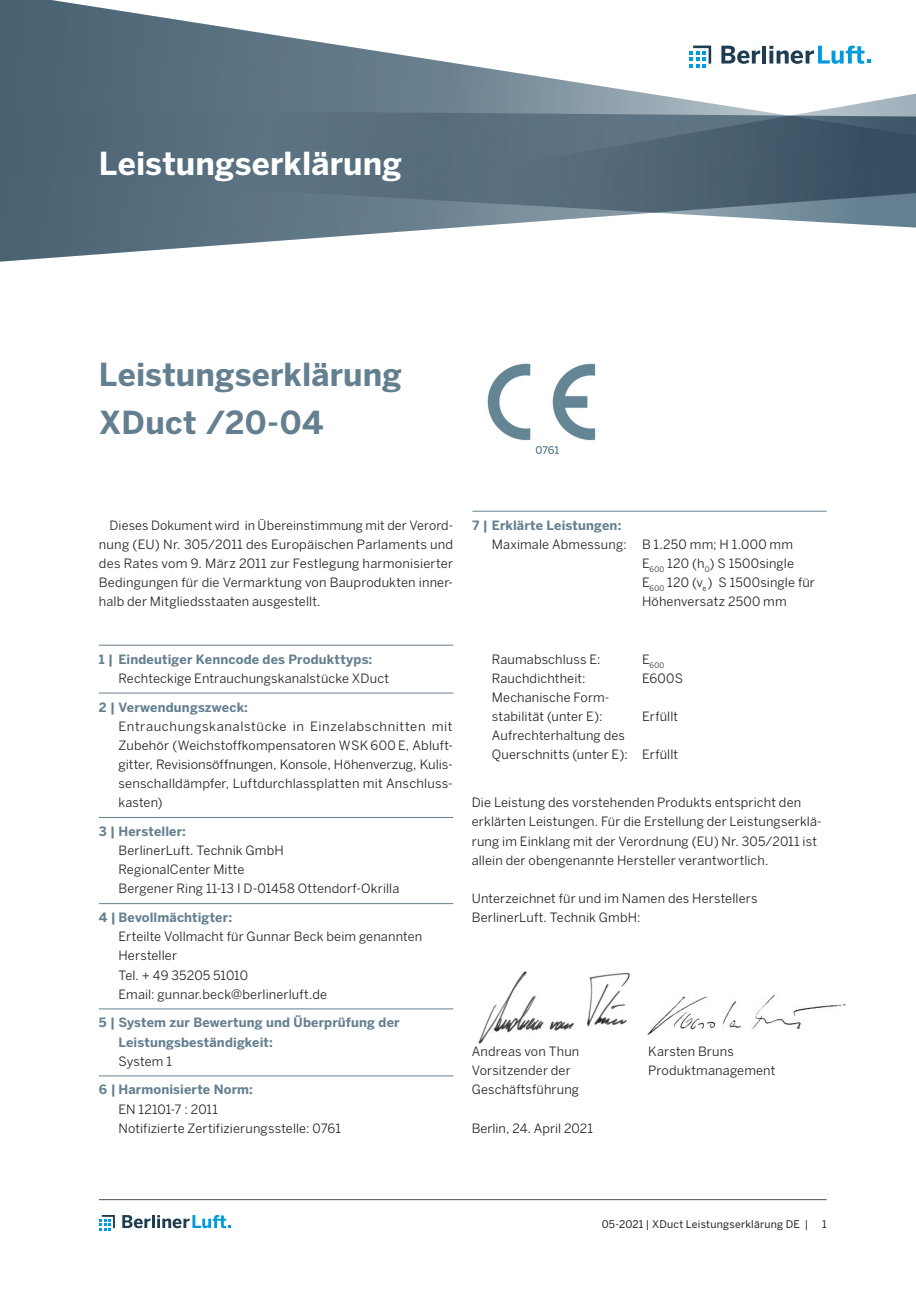
<style>
.page{position:relative;width:916px;height:1289px;background:#fff}
.page>*{position:absolute;margin:0;border:0;box-sizing:border-box;transform-origin:0 0}
.Überschriften_Groß{font:700 31.5px/47.8px "Benton Sans";letter-spacing:.005em;color:#637f90}
.Kopfzeile_Info{font:700 31.5px "Benton Sans";letter-spacing:.005em;color:#fff}
.Aufzählung_8_5pt{font:12.75px/19.2px "Benton Sans";letter-spacing:.01em;color:#231f20}
.Fließtext{font:12.75px/19.2px "Benton Sans";letter-spacing:.01em;color:#231f20}
.Aufzählung_8_5pt-2{font:700 12.75px/19.2px "Benton Sans";letter-spacing:.01em;color:#637f90}
.t1{font:10.5px "Benton Sans";letter-spacing:.02em;color:#231f20}
.Aufzählung_8_5pt-3{font:7.5px "Benton Sans";color:#231f20}
.s1{font-weight:700;color:#637f90}
.s2{font-weight:400;color:#231f20}
</style>
<div class="page">
<hr style="left:99px;top:1199px;width:727px;height:1px;background:#4e4f50">
<svg style="left:99px;top:1215px;width:16px;height:15px"></svg>
<svg style="left:122px;top:1215px;width:108px;height:13px"></svg>
<svg style="left:0;top:0;width:915px;height:261px"></svg>
<svg style="left:721px;top:46px;width:39px;height:18px"></svg>
<hr style="left:762px;top:46px;width:4px;height:18px;background:#1f3d51">
<svg style="left:689px;top:46px;width:22px;height:21px"></svg>
<svg style="left:769px;top:46px;width:101px;height:18px"></svg>
<hr style="left:99px;top:644px;width:354px;height:1px;background:#637f90">
<hr style="left:99px;top:692px;width:354px;height:1px;background:#637f90">
<hr style="left:99px;top:817px;width:354px;height:1px;background:#637f90">
<hr style="left:99px;top:903px;width:354px;height:1px;background:#637f90">
<hr style="left:99px;top:1008px;width:354px;height:1px;background:#637f90">
<hr style="left:99px;top:1075px;width:354px;height:1px;background:#637f90">
<img style="left:478px;top:971px;width:152px;height:73px">
<img style="left:647px;top:995px;width:198px;height:41px">
<hr style="left:472px;top:511px;width:354px;height:1px;background:#637f90">
<img style="left:487px;top:363px;width:109px;height:92px">
<svg style="left:535px;top:446px;width:23px;height:8px"></svg>
<p class="Kopfzeile_Info" style="left:99px;top:145px;width:304px">Leistungserklärung</p>
<p class="Überschriften_Groß" style="left:99px;top:350px;width:304px">Leistungserklärung<br>XDuct /20-04</p>
<p class="Fließtext" style="left:99px;top:515px;width:355px;text-align:justify;text-indent:11px">Dieses Dokument wird in Übereinstimmung mit der Verord&shy;nung (EU) Nr. 305/2011 des Europäischen Parlaments und des Rates vom 9. März 2011 zur Festlegung harmonisierter Bedingungen für die Vermarktung von Bauprodukten inner&shy;halb der Mitgliedsstaaten ausgestellt.</p>
<p class="Aufzählung_8_5pt" style="left:118px;top:649px;width:272px;text-indent:-20px"><span class="s1">1 | Eindeutiger Kenncode des Produkttyps:<br></span>Rechteckige Entrauchungskanalstücke XDuct</p>
<p class="Aufzählung_8_5pt" style="left:118px;top:697px;width:336px;text-indent:-19px"><span class="s1">2 | Verwendungszweck:<br></span>Entrauchungskanalstücke in Einzelabschnitten mit Zubehör (Weichstoffkompensatoren WSK600 E, Abluft&shy;gitter, Revisionsöffnungen, Konsole, Höhenverzug, Kulis&shy;senschalldämpfer, Luftdurchlassplatten mit Anschluss&shy;kasten)</p>
<p class="Aufzählung_8_5pt" style="left:118px;top:821px;width:282px;text-indent:-19px"><span class="s1">3 | Hersteller:<br></span>BerlinerLuft. Technik GmbH<br>RegionalCenter Mitte<br>Bergener Ring 11-13 I D-01458 Ottendorf-Okrilla</p>
<p class="Aufzählung_8_5pt" style="left:118px;top:907px;width:305px;text-indent:-19px"><span class="s1">4 | Bevollmächtigter:<br></span>Erteilte Vollmacht für Gunnar Beck beim genannten<br>Hersteller<br>Tel. + 49 35205 51010<br>Email: gunnar.beck@berlinerluft.de</p>
<p class="Aufzählung_8_5pt-2" style="left:118px;top:1012px;width:282px;text-indent:-19px">5 | System zur Bewertung und Überprüfung der<br>Leistungsbeständigkeit:<br><span class="s2">System 1</span></p>
<p class="Aufzählung_8_5pt" style="left:118px;top:1079px;width:224px;text-indent:-19px"><span class="s1">6 | Harmonisierte Norm:<br></span>EN 12101-7 : 2011<br>Notifizierte Zertifizierungsstelle: 0761</p>
<p class="Aufzählung_8_5pt-2" style="left:472px;top:515px;width:150px">7 | Erklärte Leistungen:</p>
<p class="Aufzählung_8_5pt" style="left:491px;top:534px;width:302px">Maximale Abmessung: B 1.250 mm; H 1.000 mm</p>
<p class="Aufzählung_8_5pt" style="left:641px;top:553px;width:153px">E<sub>600</sub> 120 (h<sub>0</sub>) S 1500single</p>
<p class="Aufzählung_8_5pt" style="left:641px;top:572px;width:174px">E<sub>600</sub> 120 (v<sub>e</sub> ) S 1500single für</p>
<p class="Aufzählung_8_5pt" style="left:641px;top:592px;width:146px">Höhenversatz 2500 mm</p>
<p class="Aufzählung_8_5pt" style="left:491px;top:649px;width:110px">Raumabschluss E:</p>
<p class="Aufzählung_8_5pt-3" style="left:641px;top:660px;width:24px"><sup>E</sup>600</p>
<p class="Aufzählung_8_5pt" style="left:491px;top:668px;width:95px">Rauchdichtheit:</p>
<p class="Aufzählung_8_5pt" style="left:641px;top:668px;width:43px">E600S</p>
<p class="Aufzählung_8_5pt" style="left:491px;top:687px;width:119px">Mechanische Form&shy;stabilität (unter E):</p>
<p class="Aufzählung_8_5pt" style="left:641px;top:706px;width:38px">Erfüllt</p>
<p class="Aufzählung_8_5pt" style="left:491px;top:725px;width:188px">Aufrechterhaltung des<br>Querschnitts (unter E): Erfüllt</p>
<p class="Fließtext" style="left:471px;top:792px;width:351px">Die Leistung des vorstehenden Produkts entspricht den erklärten Leistungen. Für die Erstellung der Leistungserklä&shy;rung im Einklang mit der Verordnung (EU) Nr. 305/2011 ist allein der obengenannte Hersteller verantwortlich.</p>
<p class="Fließtext" style="left:471px;top:888px;width:287px">Unterzeichnet für und im Namen des Herstellers<br>BerlinerLuft. Technik GmbH:</p>
<p class="Fließtext" style="left:471px;top:1041px;width:109px">Andreas von Thun<br>Vorsitzender der<br>Geschäftsführung</p>
<p class="Fließtext" style="left:471px;top:1118px;width:123px">Berlin, 24. April 2021</p>
<p class="Fließtext" style="left:648px;top:1041px;width:129px">Karsten Bruns<br>Produktmanagement</p>
<p class="t1" style="left:601px;top:1218px;width:208px">05-2021 | XDuct Leistungserklärung DE |</p>
<p class="t1" style="left:821px;top:1218px;width:6px">1</p>
</div>
